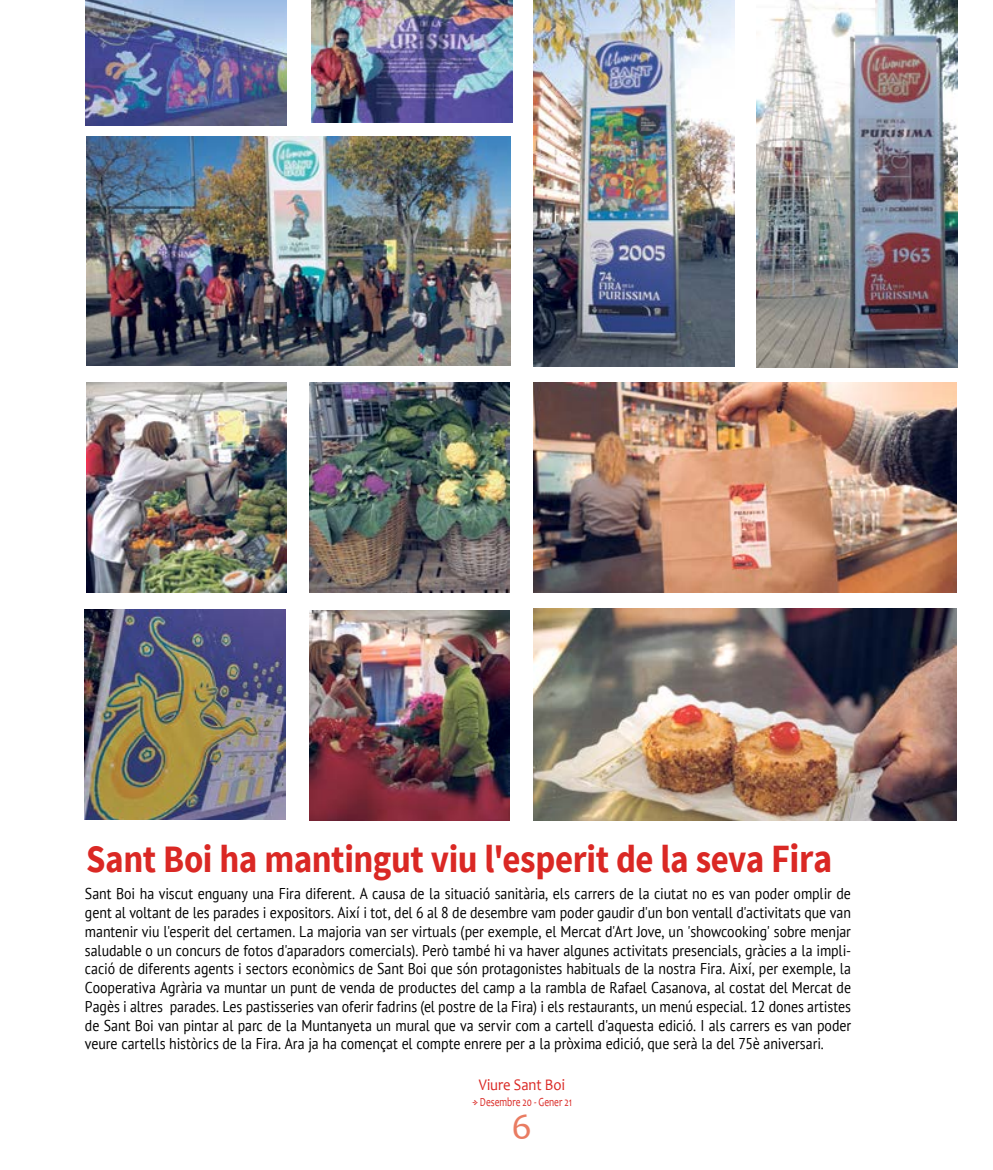
<style>
.page{position:relative;width:993px;height:1170px;background:#fff}
.page>*{position:absolute;margin:0;border:0;box-sizing:border-box;transform-origin:0 0}
.t1{font:700 38.75px "Source Sans Pro";letter-spacing:-.01em;color:#da2824;scale:.9 1}
.t2{font:37.5px "Candara";color:#e97c62}
.t3{font:16.25px "Candara";color:#da2824;scale:.9 1}
.t4{font:15.62px/18.8px "PT Sans";letter-spacing:-.005em;color:#000;text-align:justify;scale:.89 1}
.t5{font:12.5px "Candara";color:#da2824;scale:.75 1}
.s1{font-size:40px}
</style>
<div class="page">
<img style="left:533px;top:608px;width:423px;height:212px">
<img style="left:86px;top:136px;width:424px;height:229px">
<img style="left:86px;top:382px;width:201px;height:210px">
<img style="left:85px;top:609px;width:200px;height:210px">
<img style="left:309px;top:610px;width:200px;height:210px">
<img style="left:533px;top:382px;width:423px;height:210px">
<img style="left:756px;top:0;width:201px;height:367px">
<img style="left:533px;top:0;width:201px;height:366px">
<img style="left:309px;top:382px;width:200px;height:210px">
<img style="left:85px;top:0;width:201px;height:126px">
<img style="left:311px;top:0;width:201px;height:123px">
<h1 class="t1" style="left:86px;top:834px;width:830px">Sant Boi ha mantingut viu l'esperit de la seva <span class="s1">Fira</span></h1>
<p class="t4" style="left:85px;top:884px;width:862px">Sant Boi ha viscut enguany una Fira diferent. A causa de la situació sanitària, els carrers de la ciutat no es van poder omplir de gent al voltant de les parades i expositors. Així i tot, del 6 al 8 de desembre vam poder gaudir d'un bon ventall d'activitats que van mantenir viu l'esperit del certamen. La majoria van ser virtuals (per exemple, el Mercat d'Art Jove, un 'showcooking' sobre menjar saludable o un concurs de fotos d'aparadors comercials). Però també hi va haver algunes activitats presencials, gràcies a la impli&shy;cació de diferents agents i sectors econòmics de Sant Boi que són protagonistes habituals de la nostra Fira. Així, per exemple, la Cooperativa Agrària va muntar un punt de venda de productes del camp a la rambla de Rafael Casanova, al costat del Mercat de Pagès i altres parades. Les pastisseries van oferir fadrins (el postre de la Fira) i els restaurants, un menú especial. 12 dones artistes de Sant Boi van pintar al parc de la Muntanyeta un mural que va servir com a cartell d'aquesta edició. I als carrers es van poder veure cartells històrics de la Fira. Ara ja ha començat el compte enrere per a la pròxima edició, que serà la del 75è aniversari.</p>
<p class="t3" style="left:479px;top:1073px;width:97px">Viure Sant Boi</p>
<p class="t5" style="left:480px;top:1094px;width:124px">Desembre 20 - Gener 21</p>
<h2 class="t2" style="left:511px;top:1102px;width:22px">6</h2>
</div>
